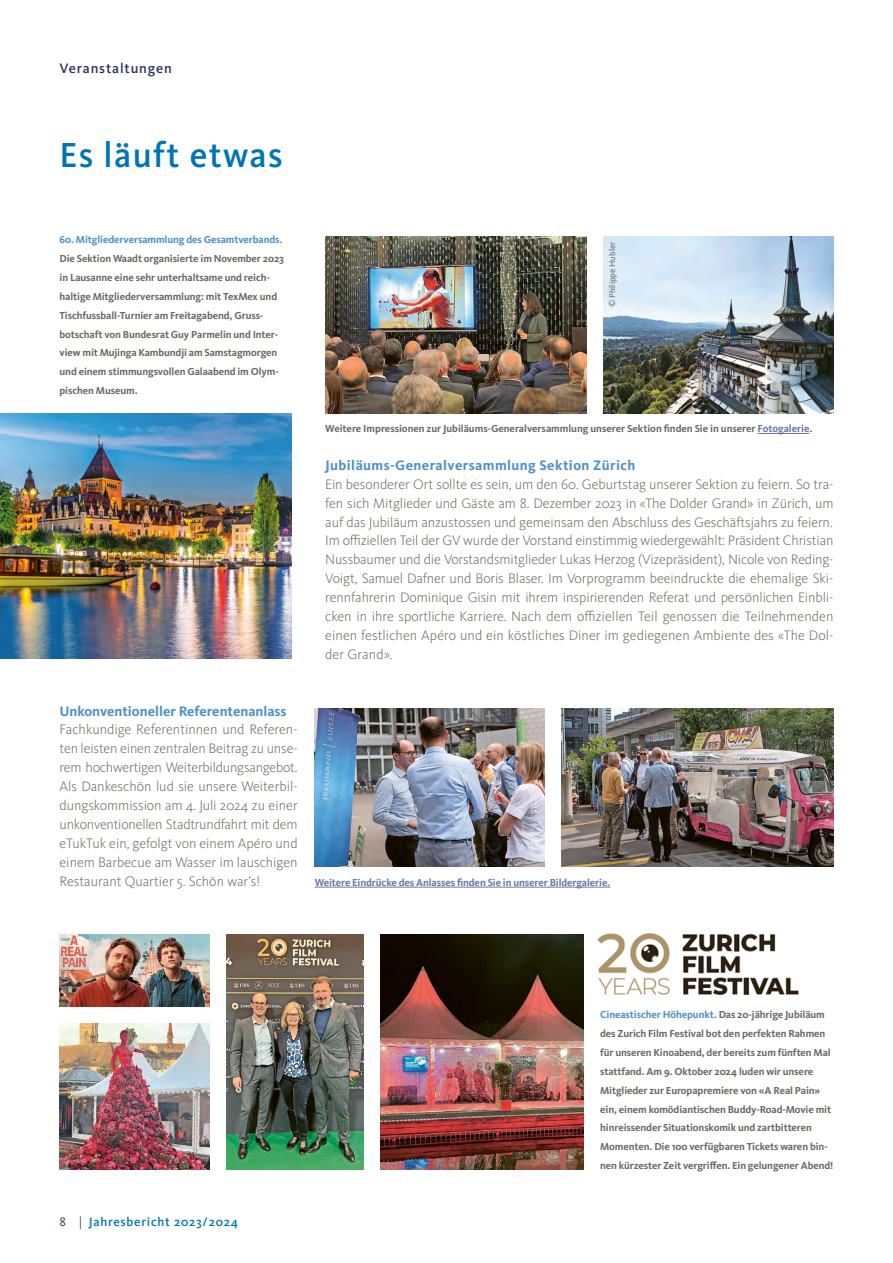
<style>
.page{position:relative;width:893px;height:1263px;background:#fff}
.page>*{position:absolute;margin:0;border:0;box-sizing:border-box;transform-origin:0 0}
._02_Haupttitel{font:500 36px "Kievit Pro";letter-spacing:.04em;color:#0075b4}
._04_Grundtext{font:300 14.25px/18.9px "Kievit Pro";color:#6d6a63;text-align:justify}
._05_Zwischentitel{font:700 14.25px "Kievit Pro";letter-spacing:.025em;color:#4e90c7}
._05_Zwischentitel-2{font:700 14.25px "Kievit Pro";color:#4e90c7}
.t1{font:500 14.25px "Kievit Pro";letter-spacing:.06em;color:#2b335d}
.t2{font:500 12.75px "Kievit Pro";letter-spacing:.06em;color:#0075b4}
._06_Bildlegende{font:700 10.5px/18.9px "Kievit Pro";letter-spacing:-.01em;color:#6d6a63}
._06_Bildlegende-2{font:700 10.5px "Kievit Pro";letter-spacing:-.01em;color:#6778a5}
._06_Bildlegende-3{font:8.7px "Kievit Pro";letter-spacing:-.005em;color:#6d6a63}
.s1{color:#4e90c7}
.s2{color:#6778a5}
.s3{font-weight:400;color:#312d54}
</style>
<div class="page">
<img style="left:597px;top:933px;width:202px;height:62px">
<img style="left:0;top:413px;width:291px;height:246px">
<img style="left:315px;top:709px;width:230px;height:158px">
<img style="left:562px;top:709px;width:271px;height:158px">
<img style="left:60px;top:934px;width:150px;height:72px">
<img style="left:227px;top:934px;width:136px;height:235px">
<img style="left:380px;top:934px;width:203px;height:235px">
<img style="left:60px;top:1023px;width:150px;height:146px">
<img style="left:325px;top:237px;width:261px;height:176px">
<img style="left:603px;top:237px;width:230px;height:176px">
<hr style="left:758px;top:433px;width:51px;height:1px;background:#6778a5">
<hr style="left:315px;top:887px;width:295px;height:1px;background:#6778a5">
<p class="t1" style="left:60px;top:60px;width:114px">Veranstaltungen</p>
<p class="_02_Haupttitel" style="left:60px;top:134px;width:225px">Es läuft etwas</p>
<p class="_06_Bildlegende" style="left:60px;top:230px;width:226px"><span class="s1">60. Mitgliederversammlung des Gesamtverbands.<br></span>Die Sektion Waadt organisierte im November 2023 in Lausanne eine sehr unterhaltsame und reich&shy;haltige Mitgliederversammlung: mit TexMex und Tischfussball-Turnier am Freitagabend, Gruss&shy;botschaft von Bundesrat Guy Parmelin und Inter&shy;view mit Mujinga Kambundji am Samstagmorgen und einem stimmungsvollen Galaabend im Olym&shy;pischen Museum.</p>
<p class="_06_Bildlegende-3" style="left:607px;top:307px;width:67px;rotate:-90deg">© Philippe Hubler</p>
<p class="_06_Bildlegende" style="left:325px;top:419px;width:488px">Weitere Impressionen zur Jubiläums-Generalversammlung unserer Sektion finden Sie in unserer <span class="s2">Fotogalerie</span>.</p>
<p class="_05_Zwischentitel" style="left:325px;top:457px;width:312px">Jubiläums-Generalversammlung Sektion Zürich</p>
<p class="_04_Grundtext" style="left:325px;top:474px;width:510px">Ein besonderer Ort sollte es sein, um den 60. Geburtstag unserer Sektion zu feiern. So tra&shy;fen sich Mitglieder und Gäste am 8. Dezember 2023 in «The Dolder Grand» in Zürich, um auf das Jubiläum anzustossen und gemeinsam den Abschluss des Geschäftsjahrs zu feiern.</p>
<p class="_04_Grundtext" style="left:325px;top:531px;width:510px">Im offiziellen Teil der GV wurde der Vorstand einstimmig wiedergewählt: Präsident Christian Nussbaumer und die Vorstandsmitglieder Lukas Herzog (Vizepräsident), Nicole von Reding-Voigt, Samuel Dafner und Boris Blaser. Im Vorprogramm beeindruckte die ehemalige Ski&shy;rennfahrerin Dominique Gisin mit ihrem inspirierenden Referat und persönlichen Einbli&shy;cken in ihre sportliche Karriere. Nach dem offiziellen Teil genossen die Teilnehmenden einen festlichen Apéro und ein köstliches Diner im gediegenen Ambiente des «The Dol&shy;der Grand».</p>
<p class="_05_Zwischentitel-2" style="left:60px;top:702px;width:229px">Unkonventioneller Referentenanlass</p>
<p class="_04_Grundtext" style="left:60px;top:720px;width:240px">Fachkundige Referentinnen und Referen&shy;ten leisten einen zentralen Beitrag zu unse&shy;rem hochwertigen Weiterbildungsangebot.<br>Als Dankeschön lud sie unsere Weiterbil&shy;dungskommission am 4. Juli 2024 zu einer unkonventionellen Stadtrundfahrt mit dem eTukTuk ein, gefolgt von einem Apéro und einem Barbecue am Wasser im lauschigen Restaurant Quartier 5. Schön war’s!</p>
<p class="_06_Bildlegende-2" style="left:315px;top:876px;width:297px">Weitere Eindrücke des Anlasses finden Sie in unserer Bildergalerie.</p>
<p class="t2" style="left:60px;top:1214px;width:180px"><span class="s3">8 |</span> Jahresbericht 2023/2024</p>
<p class="_06_Bildlegende" style="left:600px;top:1005px;width:235px"><span class="s1">Cineastischer Höhepunkt.</span> Das 20-jährige Jubiläum des Zurich Film Festival bot den perfekten Rahmen für unseren Kinoabend, der bereits zum fünften Mal stattfand. Am 9. Oktober 2024 luden wir unsere Mitglieder zur Europapremiere von «A Real Pain» ein, einem komödiantischen Buddy-Road-Movie mit hinreissender Situationskomik und zartbitteren Momenten. Die 100 verfügbaren Tickets waren bin&shy;nen kürzester Zeit vergriffen. Ein gelungener Abend!</p>
</div>
